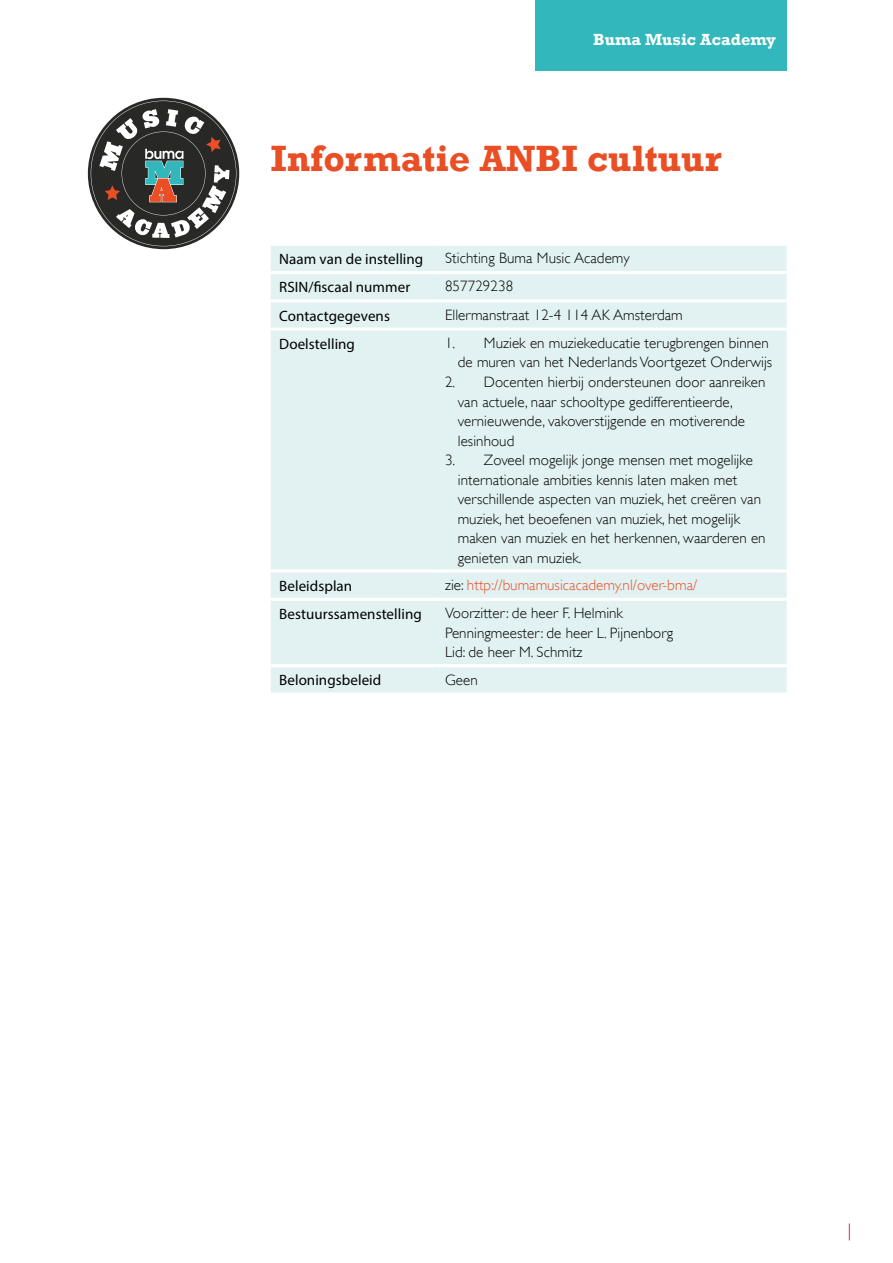
<style>
.page{position:relative;width:893px;height:1263px;background:#fff}
.page>*{position:absolute;margin:0;border:0;box-sizing:border-box;transform-origin:0 0}
.t1{font:700 37.5px "Rockwell";color:#e94e24}
.t2{font:700 16.5px "Rockwell";color:#fff}
.t3{font:300 15px/19.5px "Gill Sans";letter-spacing:.005em;color:#000}
.t4{font:15px "Myriad Pro";letter-spacing:.005em;color:#000}
.t5{font:300 15px "Gill Sans";letter-spacing:.005em;color:#e94e24}
.s1{color:#000}
</style>
<div class="page">
<svg style="left:849px;top:1223px;width:1px;height:17px"></svg>
<div style="left:535px;top:0;width:252px;height:70px;background:#31b7bc"></div>
<svg style="left:91px;top:101px;width:145px;height:145px"></svg>
<div style="left:271px;top:246px;width:516px;height:446px;background:#e2f2f3"></div>
<hr style="left:271px;top:271px;width:166px;height:3px;background:#fff">
<hr style="left:437px;top:271px;width:350px;height:3px;background:#fff">
<hr style="left:271px;top:299px;width:166px;height:3px;background:#fff">
<hr style="left:437px;top:299px;width:350px;height:3px;background:#fff">
<hr style="left:271px;top:328px;width:166px;height:3px;background:#fff">
<hr style="left:437px;top:328px;width:350px;height:3px;background:#fff">
<hr style="left:271px;top:569px;width:166px;height:3px;background:#fff">
<hr style="left:437px;top:569px;width:350px;height:3px;background:#fff">
<hr style="left:271px;top:598px;width:166px;height:3px;background:#fff">
<hr style="left:437px;top:598px;width:350px;height:3px;background:#fff">
<hr style="left:271px;top:664px;width:166px;height:3px;background:#fff">
<hr style="left:437px;top:664px;width:350px;height:3px;background:#fff">
<p class="t2" style="left:593px;top:29px;width:184px">Buma Music Academy</p>
<h1 class="t1" style="left:271px;top:136px;width:452px">Informatie ANBI cultuur</h1>
<p class="t4" style="left:279px;top:250px;width:146px">Naam van de instelling</p>
<p class="t3" style="left:445px;top:248px;width:186px">Stichting Buma Music Academy</p>
<p class="t4" style="left:279px;top:278px;width:133px">RSIN/fiscaal nummer</p>
<p class="t3" style="left:445px;top:277px;width:70px">857729238</p>
<p class="t4" style="left:279px;top:306px;width:112px">Contactgegevens</p>
<p class="t3" style="left:445px;top:305px;width:239px">Ellermanstraat 12-4 114 AK Amsterdam</p>
<p class="t4" style="left:279px;top:335px;width:77px">Doelstelling</p>
<p class="t3" style="left:445px;top:333px;width:329px;text-align:right">1. Muziek en muziekeducatie terugbrengen binnen de muren van het Nederlands Voortgezet Onderwijs</p>
<p class="t3" style="left:458px;top:372px;width:309px;text-indent:-13px">2. Docenten hierbij ondersteunen door aanreiken van actuele, naar schooltype gedifferentieerde, vernieuwende, vakoverstijgende en motiverende lesinhoud</p>
<p class="t3" style="left:458px;top:450px;width:309px;text-indent:-13px">3. Zoveel mogelijk jonge mensen met mogelijke internationale ambities kennis laten maken met verschillende aspecten van muziek, het creëren van muziek, het beoefenen van muziek, het mogelijk maken van muziek en het herkennen, waarderen en genieten van muziek.</p>
<p class="t4" style="left:279px;top:576px;width:75px">Beleidsplan</p>
<p class="t5" style="left:445px;top:576px;width:254px"><span class="s1">zie:</span> http://bumamusicacademy.nl/over-bma/</p>
<p class="t4" style="left:279px;top:605px;width:144px">Bestuurssamenstelling</p>
<p class="t3" style="left:445px;top:603px;width:230px">Voorzitter: de heer F. Helmink<br>Penningmeester: de heer L. Pijnenborg<br>Lid: de heer M. Schmitz</p>
<p class="t4" style="left:279px;top:671px;width:104px">Beloningsbeleid</p>
<p class="t3" style="left:445px;top:670px;width:34px">Geen</p>
</div>
